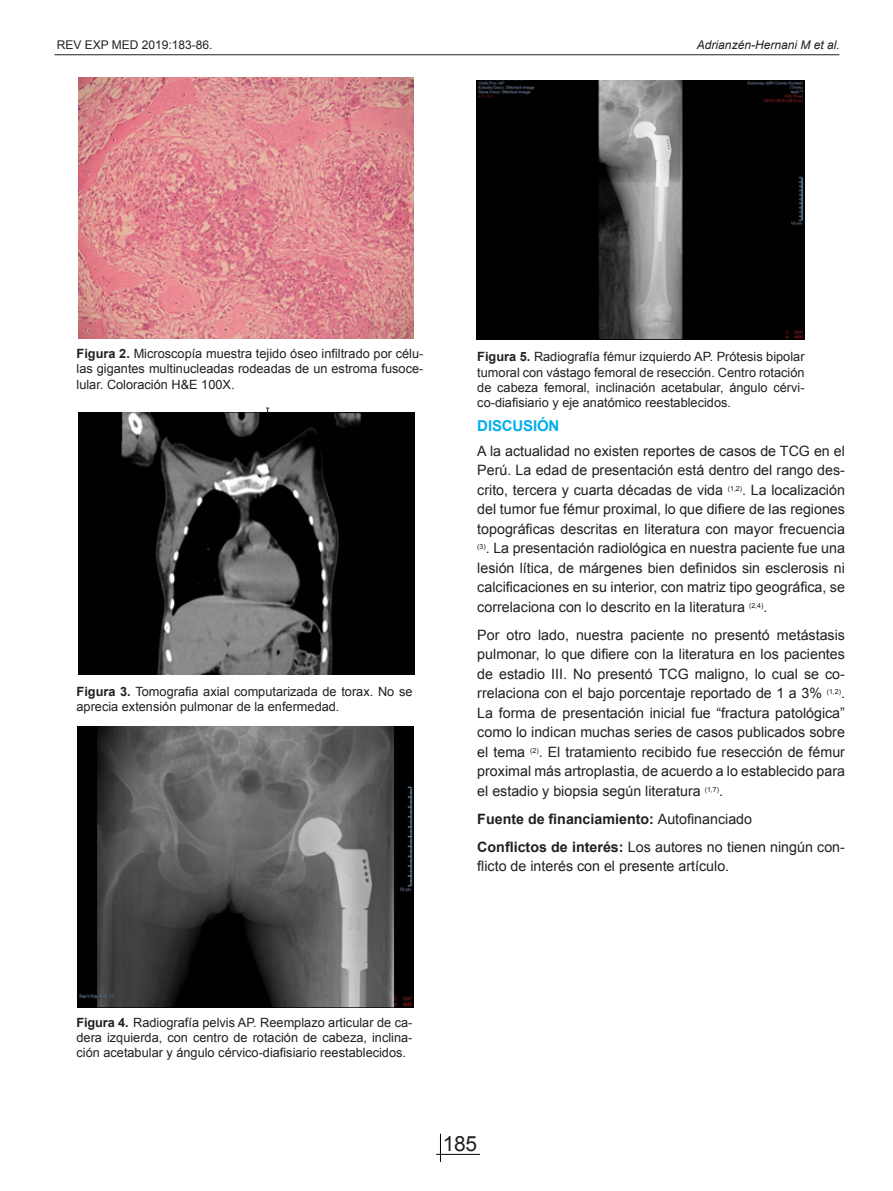
<style>
.page{position:relative;width:893px;height:1191px;background:#fff}
.page>*{position:absolute;margin:0;border:0;box-sizing:border-box;transform-origin:0 0}
.t1{font:21px "Arial";color:#231f20}
.t2{font:700 15px "Arial";letter-spacing:-.01em;color:#00aeef}
.t3{font:14.25px/19.5px "Arial";color:#231f20;text-align:justify}
.t4{font:700 14.25px "Arial";color:#231f20}
.t5{font:12.75px/15.3px "Arial";color:#231f20;text-align:justify}
.t6{font:italic 12px "Arial";color:#231f20}
.t7{font:12px "Arial";color:#231f20}
.s1{font-weight:700}
.s2{font-weight:400}
</style>
<div class="page">
<svg style="left:440px;top:1133px;width:1px;height:29px"></svg>
<hr style="left:436px;top:1154px;width:44px;height:1px;background:#000">
<hr style="left:54px;top:54px;width:785px;height:1px;background:#231f20">
<img style="left:78px;top:77px;width:336px;height:261px">
<img style="left:78px;top:412px;width:336px;height:262px">
<img style="left:477px;top:80px;width:327px;height:259px">
<img style="left:77px;top:726px;width:337px;height:281px">
<p class="t7" style="left:57px;top:37px;width:157px">REV EXP MED 2019:183-86.</p>
<p class="t6" style="left:697px;top:37px;width:144px">Adrianzén-Hernani M et al.</p>
<p class="t5" style="left:77px;top:346px;width:348px"><span class="s1">Figura 2.</span> Microscopía muestra tejido óseo infiltrado por célu&shy;las gigantes multinucleadas rodeadas de un estroma fusoce&shy;lular. Coloración H&amp;E 100X.</p>
<p class="t5" style="left:77px;top:683px;width:337px"><span class="s1">Figura 3.</span> Tomografia axial computarizada de torax. No se aprecia extensión pulmonar de la enfermedad.</p>
<p class="t5" style="left:477px;top:349px;width:329px"><span class="s1">Figura 5.</span> Radiografía fémur izquierdo AP. Prótesis bipolar tumoral con vástago femoral de resección. Centro rotación de cabeza femoral, inclinación acetabular, ángulo cérvi&shy;co-diafisiario y eje anatómico reestablecidos.</p>
<p class="t2" style="left:477px;top:416px;width:84px">DISCUSIÓN</p>
<p class="t3" style="left:477px;top:441px;width:369px">A la actualidad no existen reportes de casos de TCG en el Perú. La edad de presentación está dentro del rango des&shy;crito, tercera y cuarta décadas de vida <sup>(1,2)</sup>. La localización del tumor fue fémur proximal, lo que difiere de las regiones topográficas descritas en literatura con mayor frecuencia <sup>(3)</sup>. La presentación radiológica en nuestra paciente fue una lesión lítica, de márgenes bien definidos sin esclerosis ni calcificaciones en su interior, con matriz tipo geográfica, se correlaciona con lo descrito en la literatura <sup>(2,4)</sup>.</p>
<p class="t3" style="left:477px;top:625px;width:369px">Por otro lado, nuestra paciente no presentó metástasis pulmonar, lo que difiere con la literatura en los pacientes de estadio III. No presentó TCG maligno, lo cual se co&shy;rrelaciona con el bajo porcentaje reportado de 1 a 3% <sup>(1,2)</sup>.<br>La forma de presentación inicial fue “fractura patológica” como lo indican muchas series de casos publicados sobre el tema <sup>(2)</sup>. El tratamiento recibido fue resección de fémur proximal más artroplastia, de acuerdo a lo establecido para el estadio y biopsia según literatura <sup>(1,7)</sup>.</p>
<p class="t4" style="left:477px;top:809px;width:276px">Fuente de financiamiento: <span class="s2">Autofinanciado</span></p>
<p class="t3" style="left:477px;top:837px;width:369px"><span class="s1">Conflictos de interés:</span> Los autores no tienen ningún con&shy;flicto de interés con el presente artículo.</p>
<p class="t5" style="left:77px;top:1014px;width:337px"><span class="s1">Figura 4.</span> Radiografía pelvis AP. Reemplazo articular de ca&shy;dera izquierda, con centro de rotación de cabeza, inclina&shy;ción acetabular y ángulo cérvico-diafisiario reestablecidos.</p>
<h1 class="t1" style="left:443px;top:1130px;width:36px">185</h1>
</div>
